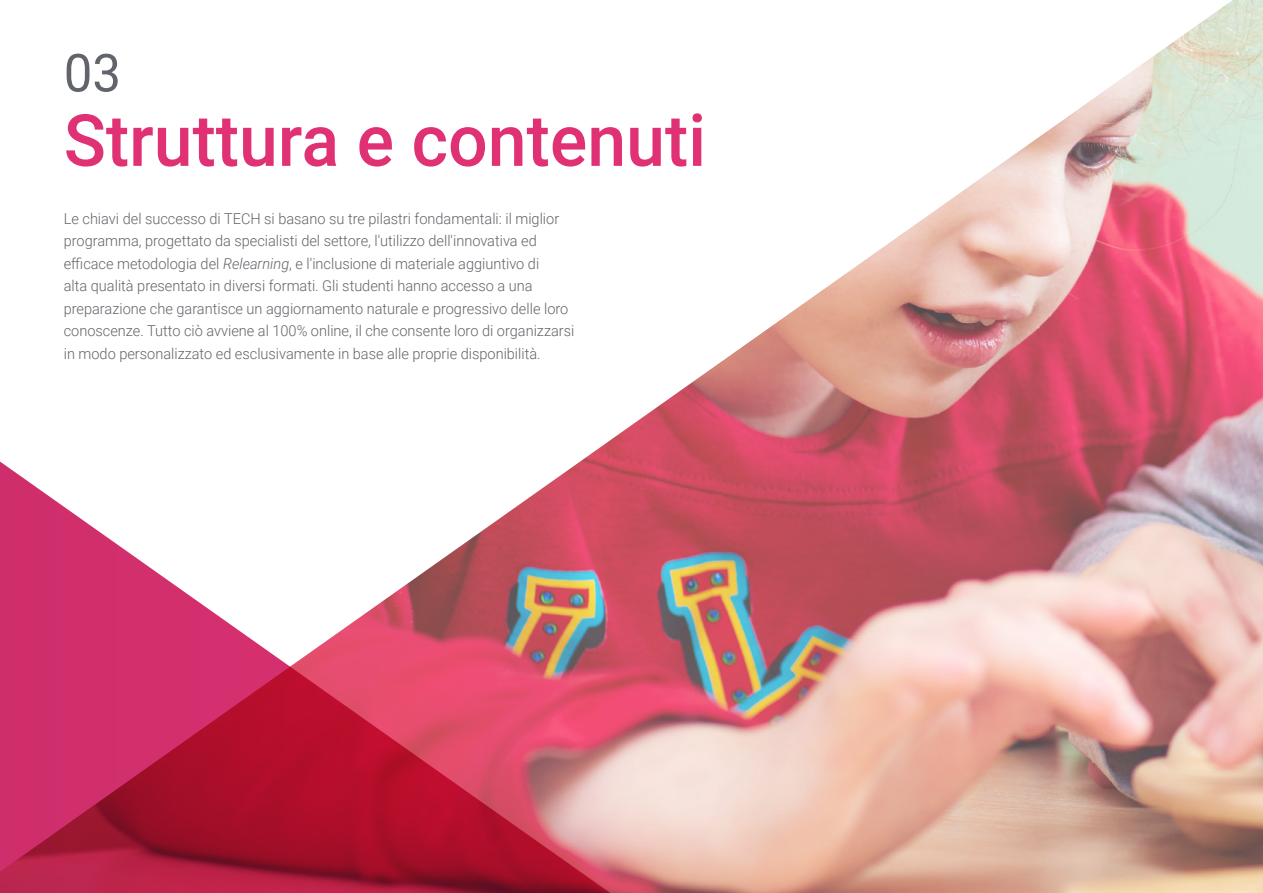
<style>
.page{position:relative;width:1263px;height:893px;background:#fff}
.page>*{position:absolute;margin:0;border:0;box-sizing:border-box;transform-origin:0 0}
.t1{font:500 72px "Roboto";color:#df3174}
.t2{font:52.5px "Roboto";color:#61646a}
.t3{font:300 15px/22.5px "Roboto";color:#61646a}
.s1{font-style:italic}
</style>
<div class="page">
<img style="left:602px;top:0;width:661px;height:893px">
<svg style="left:0;top:446px;width:640px;height:447px"></svg>
<h2 class="t2" style="left:64px;top:36px;width:59px">03</h2>
<h1 class="t1" style="left:64px;top:90px;width:644px">Struttura e contenuti</h1>
<p class="t3" style="left:64px;top:207px;width:512px">Le chiavi del successo di TECH si basano su tre pilastri fondamentali: il miglior programma, progettato da specialisti del settore, l'utilizzo dell'innovativa ed efficace metodologia del <span class="s1">Relearning</span>, e l'inclusione di materiale aggiuntivo di<br>alta qualità presentato in diversi formati. Gli studenti hanno accesso a una preparazione che garantisce un aggiornamento naturale e progressivo delle loro conoscenze. Tutto ciò avviene al 100% online, il che consente loro di organizzarsi in modo personalizzato ed esclusivamente in base alle proprie disponibilità.</p>
</div>
